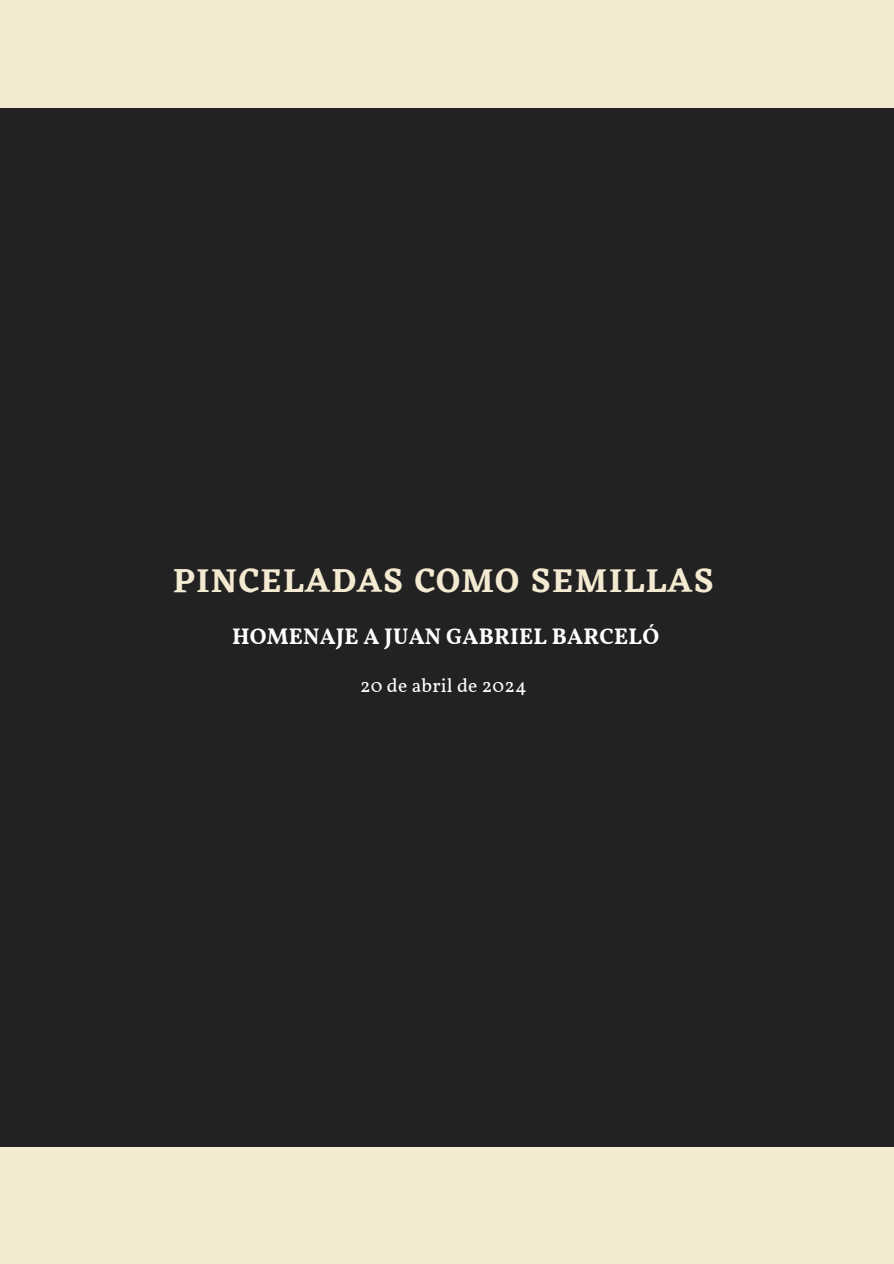
<style>
.page{position:relative;width:894px;height:1264px;background:#fff}
.page>*{position:absolute;margin:0;border:0;box-sizing:border-box;transform-origin:0 0}
.t1{font:600 34.5px "Eczar";letter-spacing:.04em;color:#f4ead2}
.t2{font:700 22.5px "Vollkorn";letter-spacing:.01em;color:#fff}
.t3{font:19.5px "Vollkorn";letter-spacing:.01em;color:#fff}
</style>
<div class="page">
<div style="left:0;top:0;width:893px;height:1263px;background:#222"></div>
<div style="left:0;top:1147px;width:893px;height:116px;background:#f4ead2"></div>
<div style="left:0;top:0;width:893px;height:108px;background:#f4ead2"></div>
<p class="t1" style="left:173px;top:559px;width:542px">PINCELADAS COMO SEMILLAS</p>
<h2 class="t2" style="left:232px;top:622px;width:428px">HOMENAJE A JUAN GABRIEL BARCELÓ</h2>
<h1 class="t3" style="left:360px;top:673px;width:168px">20 de abril de 2024</h1>
</div>
